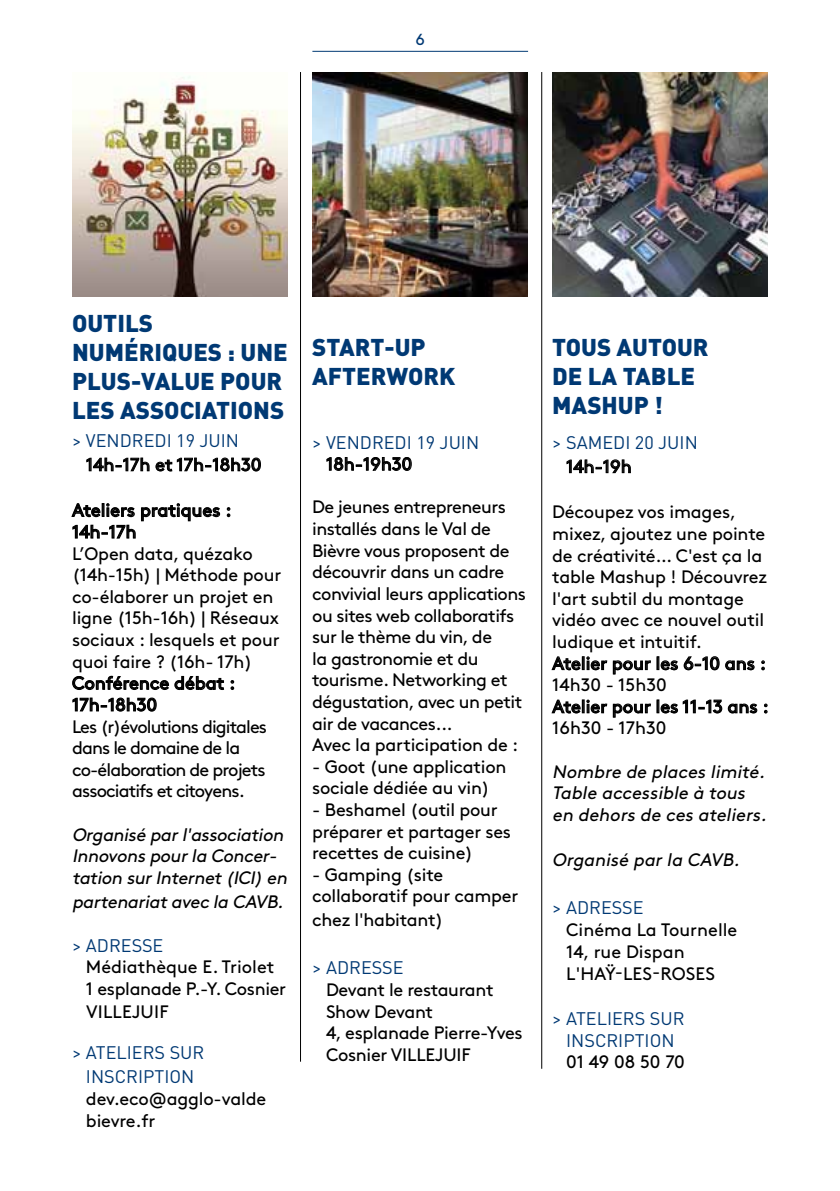
<style>
.page{position:relative;width:840px;height:1191px;background:#fff}
.page>*{position:absolute;margin:0;border:0;box-sizing:border-box;transform-origin:0 0}
.t1{font:900 24px/28.8px "DIN";color:#003974}
.t2{font:18px/21.6px "Brown Std";letter-spacing:-.015em;color:#000}
.t3{font:italic 18px/21.6px "Brown Std";letter-spacing:-.06em;color:#000}
.t4{font:18px/24px "DIN";color:#003974;text-align:center}
.t5{font:16px "Brown Std";color:#003974}
</style>
<div class="page">
<hr style="left:300px;top:72px;width:1px;height:989px;background:#000">
<hr style="left:541px;top:72px;width:1px;height:996px;background:#000">
<img style="left:72px;top:76px;width:215px;height:220px">
<img style="left:312px;top:72px;width:215px;height:224px">
<img style="left:552px;top:72px;width:215px;height:224px">
<svg style="left:86px;top:457px;width:175px;height:15px"></svg>
<svg style="left:227px;top:507px;width:3px;height:10px"></svg>
<svg style="left:71px;top:503px;width:150px;height:36px"></svg>
<svg style="left:72px;top:675px;width:162px;height:15px"></svg>
<svg style="left:72px;top:697px;width:85px;height:15px"></svg>
<svg style="left:326px;top:457px;width:86px;height:14px"></svg>
<svg style="left:566px;top:459px;width:65px;height:15px"></svg>
<svg style="left:551px;top:656px;width:100px;height:19px"></svg>
<svg style="left:659px;top:656px;width:95px;height:15px"></svg>
<svg style="left:761px;top:660px;width:3px;height:10px"></svg>
<svg style="left:551px;top:699px;width:100px;height:19px"></svg>
<svg style="left:659px;top:699px;width:98px;height:15px"></svg>
<svg style="left:764px;top:703px;width:3px;height:10px"></svg>
<hr style="left:312px;top:51px;width:215px;height:1px;background:#003974">
<p class="t5" style="left:415px;top:30px;width:11px">6</p>
<h1 class="t1" style="left:72px;top:308px;width:217px">OUTILS<br>NUMÉRIQUES : UNE<br>PLUS-VALUE POUR<br>LES ASSOCIATIONS</h1>
<p class="t4" style="left:72px;top:428px;width:168px">&gt; VENDREDI 19 JUIN</p>
<p class="t2" style="left:86px;top:454px;width:177px">14h-17h et 17h-18h30</p>
<p class="t2" style="left:72px;top:499px;width:211px">Ateliers pratiques :<br>14h-17h<br>L’Open data, quézako (14h-15h) | Méthode pour co-élaborer un projet en ligne (15h-16h) | Réseaux sociaux : lesquels et pour quoi faire ? (16h- 17h)<br>Conférence débat :<br>17h-18h30<br>Les (r)évolutions digitales dans le domaine de la co-élaboration de projets associatifs et citoyens.</p>
<p class="t3" style="left:72px;top:823px;width:220px">Organisé parl'association<br>Innovons pourla Concer&shy;tation surI nternet(ICI) en</p>
<p class="t3" style="left:72px;top:891px;width:216px">partenariatavec la CAVB.</p>
<p class="t4" style="left:72px;top:933px;width:90px">&gt; ADRESSE</p>
<p class="t2" style="left:86px;top:956px;width:201px;line-height:22.2px">Médiathèque E. Triolet<br>1 esplanade P.-Y. Cosnier<br>Villejuif</p>
<p class="t4" style="left:72px;top:1040px;width:134px">&gt; ATELIERS SUR<br>INSCRI PTION</p>
<p class="t2" style="left:86px;top:1088px;width:190px">dev.eco@agglo-valde&shy;bievre.fr</p>
<h1 class="t1" style="left:312px;top:332px;width:16px">START</h1>
<h1 class="t1" style="left:312px;top:332px;width:144px;text-indent:72px">-UP<br>AFTERWORK</h1>
<p class="t4" style="left:312px;top:430px;width:168px">&gt; VENDREDI 19 JUIN</p>
<p class="t2" style="left:326px;top:453px;width:88px">18h-19h30</p>
<p class="t2" style="left:312px;top:496px;width:215px">De jeunes entrepreneurs installés dans le Val de<br>Bièvre vous proposent de découvrir dans un cadre convivial leurs applications ou sites web collaboratifs sur le thème du vin, de<br>la gastronomie et du tourisme. -Networking et dégustation, avec un petit air de vacances...<br>Avec la participation de :</p>
<p class="t2" style="left:312px;top:756px;width:196px">- Goot (une application sociale dédiée au vin)</p>
<p class="t2" style="left:312px;top:799px;width:200px">- Beshamel (outil pour préparer et partager ses recettes de cuisine)</p>
<p class="t2" style="left:312px;top:864px;width:207px">- Gamping (site collaboratif pour camper</p>
<p class="t2" style="left:312px;top:909px;width:133px">chez l'habitant)</p>
<p class="t4" style="left:312px;top:955px;width:90px">&gt; ADRESSE</p>
<p class="t2" style="left:326px;top:979px;width:198px">Devant le restaurant<br>Show Devant<br>4, esplanade Pierre-Yves<br>Cosnier Villej uif</p>
<h1 class="t1" style="left:552px;top:332px;width:158px">TOUS AUTOUR<br>DE LA TABLE<br>MASHUP !</h1>
<p class="t4" style="left:552px;top:430px;width:147px">&gt; SAMEDI 20 JUIN</p>
<p class="t2" style="left:565px;top:456px;width:67px">14h-19h</p>
<p class="t2" style="left:552px;top:501px;width:218px">Découpez vos images, mixez, ajoutez une pointe de créativité… C'est ça la table Mashup ! Découvrez l'art subtil du montage vidéo avec ce nouvel outil ludique et intuitif.<br>Atelier pour les 6-10 ans :<br>14h30 - 15h30<br>Atelier pour les 11-13 ans :<br>16h30 - 17h30</p>
<p class="t3" style="left:552px;top:760px;width:219px">Nombre de places limité.<br>Table accessible à tous en dehors de ces ateliers.</p>
<p class="t3" style="left:552px;top:849px;width:192px">Organisé parla CAVB.</p>
<p class="t4" style="left:552px;top:895px;width:90px">&gt; ADRESSE</p>
<p class="t2" style="left:565px;top:918px;width:173px;line-height:22.2px">Cinéma La Tournelle<br>14, rue Dispan<br>L'Haÿ-les-Roses</p>
<p class="t4" style="left:552px;top:1007px;width:134px;line-height:21.6px">&gt; ATELIERS SUR<br>INSCRI PTION</p>
<p class="t2" style="left:565px;top:1051px;width:120px">01 49 08 50 70</p>
</div>
